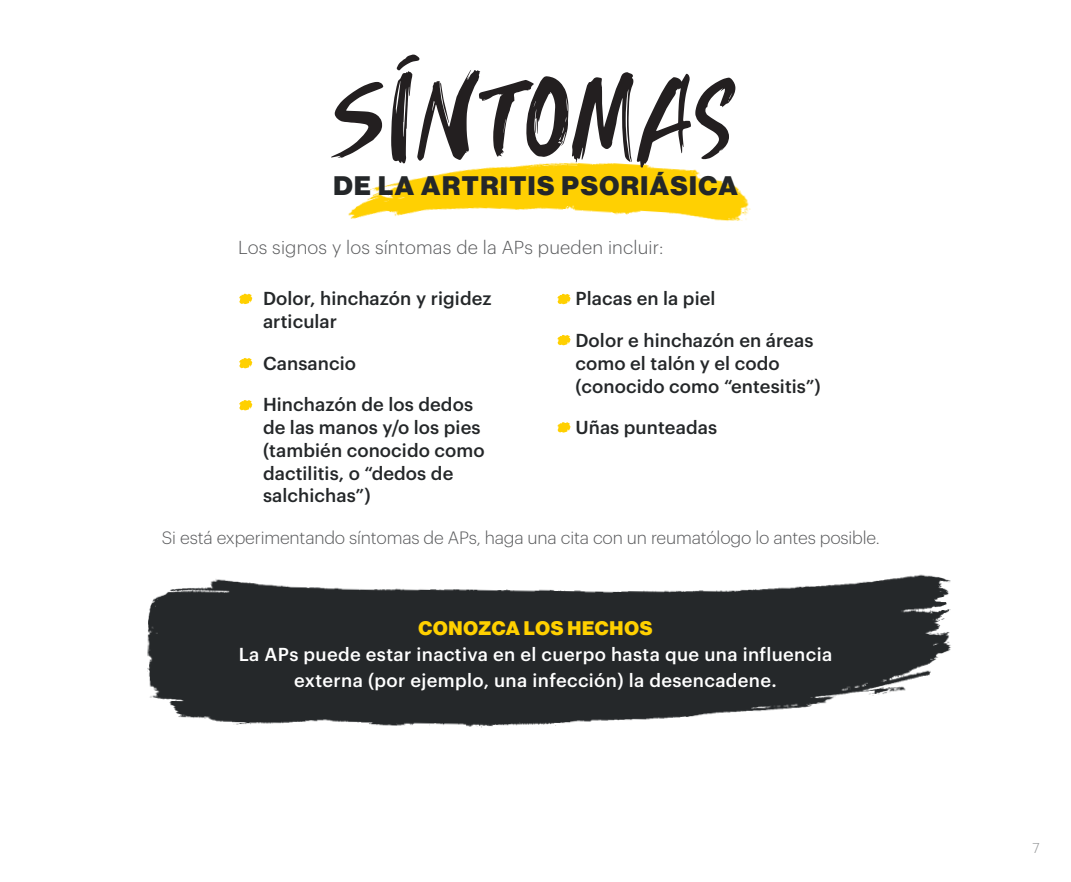
<style>
.page{position:relative;width:1071px;height:882px;background:#fff}
.page>*{position:absolute;margin:0;border:0;box-sizing:border-box;transform-origin:0 0}
.t1{font:99.75px "Upa Handwriting Latin";color:#231f20}
.t2{font:900 26.25px "Neue Haas Display";color:#242729}
.t3{font:900 19.25px "Neue Haas Display";letter-spacing:.04em;color:#ffd000}
.t4{font:500 18.38px/22.8px "Graphik";letter-spacing:.005em;color:#242729}
.t5{font:500 18.38px/26.2px "Graphik";letter-spacing:.02em;color:#fff;text-align:center}
.t6{font:300 18.38px "Graphik";letter-spacing:.01em;color:#58595b}
.t7{font:300 17.5px "Graphik";letter-spacing:-.01em;color:#58595b}
.t8{font:300 14px "Graphik";color:#949698}
</style>
<div class="page">
<img style="left:147px;top:574px;width:804px;height:154px">
<img style="left:348px;top:162px;width:403px;height:59px">
<svg style="left:239px;top:294px;width:13px;height:10px"></svg>
<svg style="left:239px;top:358px;width:13px;height:10px"></svg>
<svg style="left:239px;top:400px;width:13px;height:10px"></svg>
<svg style="left:557px;top:294px;width:14px;height:10px"></svg>
<svg style="left:557px;top:335px;width:14px;height:10px"></svg>
<svg style="left:557px;top:422px;width:14px;height:11px"></svg>
<h1 class="t1" style="left:334px;top:58px;width:403px">SÍNTOMAS</h1>
<h2 class="t2" style="left:333px;top:171px;width:106px">DELAARTRITIS</h2>
<h2 class="t2" style="left:562px;top:171px;width:19px">PSORIÁSICA</h2>
<p class="t6" style="left:238px;top:234px;width:427px">Los signos y los síntomas de la APs pueden incluir:</p>
<p class="t4" style="left:263px;top:286px;width:230px">Dolor, hinchazón y rigidez articular</p>
<p class="t4" style="left:263px;top:350px;width:95px">Cansancio</p>
<p class="t4" style="left:263px;top:392px;width:223px">Hinchazón de los dedos de las manos y/o los pies (también conocido como dactilitis, o “dedos de salchichas”)</p>
<p class="t4" style="left:575px;top:286px;width:142px">Placas en la piel</p>
<p class="t4" style="left:575px;top:327px;width:247px">Dolor e hinchazón en áreas como el talón y el codo (conocido como “entesitis”)</p>
<p class="t4" style="left:575px;top:415px;width:143px">Uñas punteadas</p>
<p class="t7" style="left:162px;top:525px;width:719px">Si está experimentando síntomas de APs, haga una cita con un reumatólogo lo antes posible.</p>
<p class="t3" style="left:419px;top:617px;width:235px">CONOZCA LOS HECHOS</p>
<p class="t5" style="left:239px;top:640px;width:595px">La APs puede estar inactiva en el cuerpo hasta que una influencia externa (por ejemplo, una infección) la desencadene.</p>
<p class="t8" style="left:1032px;top:838px;width:9px">7</p>
</div>
